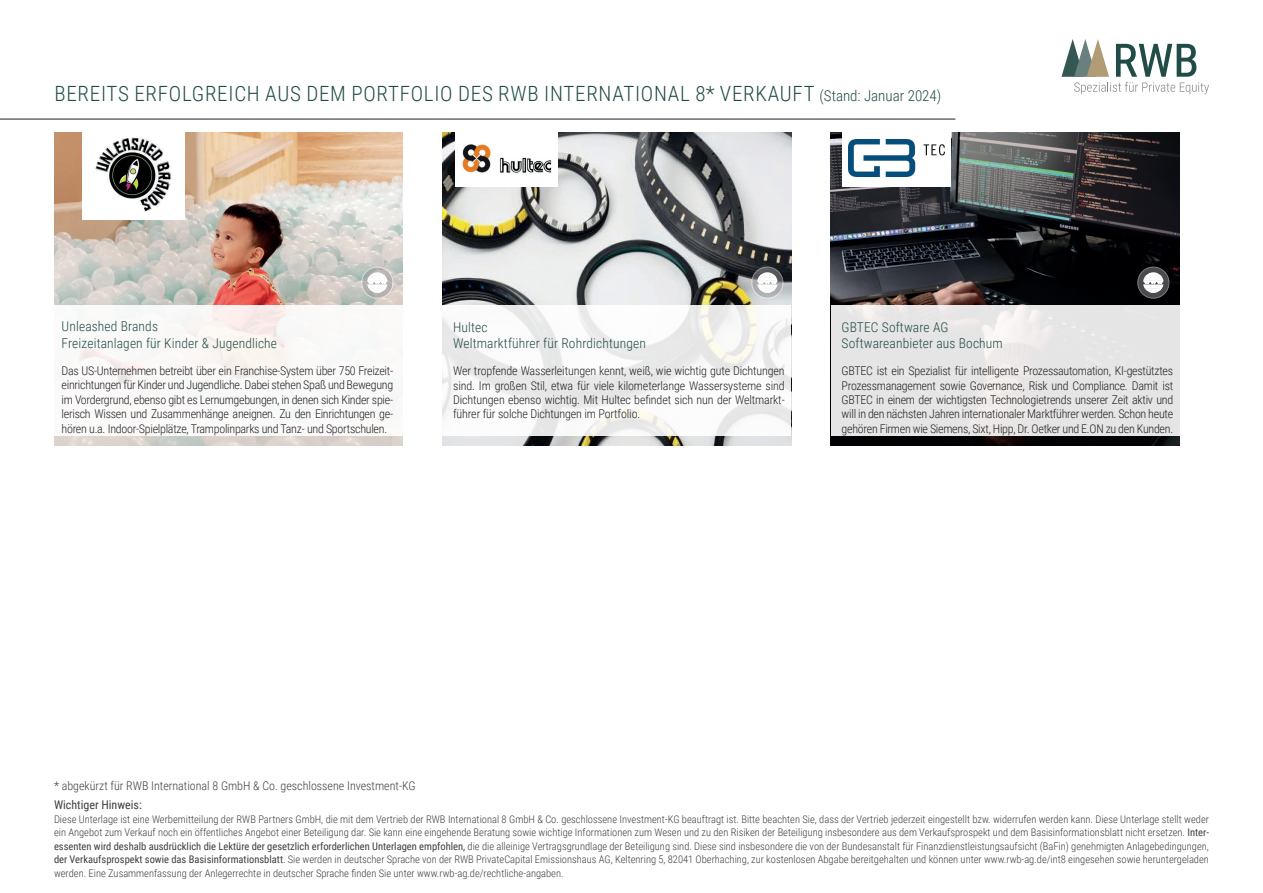
<style>
.page{position:relative;width:1263px;height:893px;background:#fff}
.page>*{position:absolute;margin:0;border:0;box-sizing:border-box;transform-origin:0 0}
.t1{font:300 21px "Roboto Condensed";letter-spacing:.035em;color:#214b47}
.t2{font:300 13.5px/16.2px "Roboto Condensed";letter-spacing:.01em;color:#214b47}
.t3{font:300 12px/14.4px "Roboto Condensed";letter-spacing:-.02em;color:#231f20;text-align:justify}
.t4{font:300 12px "Roboto Condensed";color:#3e3e3f}
.t5{font:12px "Roboto Condensed";color:#3e3e3f}
.t6{font:300 10.5px/13.5px "Roboto Condensed";color:#3e3e3f;text-align:justify}
.s1{font-size:15px}
.s2{font-weight:400}
</style>
<div class="page">
<hr style="left:0;top:119px;width:955px;height:1px;background:#231f20">
<img style="left:442px;top:133px;width:349px;height:312px">
<div style="left:455px;top:131px;width:102px;height:56px;background:#fff"></div>
<img style="left:462px;top:144px;width:90px;height:29px">
<svg style="left:442px;top:305px;width:349px;height:131px"></svg>
<img style="left:831px;top:133px;width:348px;height:312px">
<div style="left:843px;top:131px;width:108px;height:56px;background:#fff"></div>
<img style="left:849px;top:139px;width:95px;height:38px">
<div style="left:831px;top:305px;width:348px;height:131px;background:#e5e5e5"></div>
<img style="left:54px;top:133px;width:349px;height:313px">
<div style="left:82px;top:131px;width:102px;height:89px;background:#fff"></div>
<div style="left:54px;top:305px;width:349px;height:131px;background:#faf9f8"></div>
<img style="left:95px;top:137px;width:77px;height:75px">
<svg style="left:1061px;top:39px;width:148px;height:55px"></svg>
<svg style="left:362px;top:267px;width:31px;height:31px"></svg>
<div style="left:361px;top:267px;width:32px;height:31px;border:1px solid #fff;border-radius:50%"></div>
<svg style="left:368px;top:273px;width:19px;height:19px"></svg>
<svg style="left:1138px;top:267px;width:31px;height:31px"></svg>
<div style="left:1137px;top:267px;width:32px;height:31px;border:1px solid #fff;border-radius:50%"></div>
<svg style="left:1144px;top:273px;width:19px;height:19px"></svg>
<svg style="left:752px;top:267px;width:31px;height:31px"></svg>
<div style="left:751px;top:267px;width:32px;height:31px;border:1px solid #fff;border-radius:50%"></div>
<svg style="left:758px;top:273px;width:19px;height:19px"></svg>
<h1 class="t1" style="left:54px;top:79px;width:888px">BEREITS ERFOLGREICH AUS DEM PORTFOLIO DES RWB INTERNATIONAL 8* VERKAUFT <span class="s1">(Stand: Januar 2024)</span></h1>
<p class="t2" style="left:62px;top:318px;width:217px">Unleashed Brands<br>Freizeitanlagen für Kinder &amp; Jugendliche</p>
<p class="t3" style="left:62px;top:363px;width:333px">Das US-Unternehmen betreibt über ein Franchise-System über 750 Freizeit&shy;einrichtungen für Kinder und Jugendliche. Dabei stehen Spaß und Bewegung im Vordergrund, ebenso gibt es Lernumgebungen, in denen sich Kinder spie&shy;lerisch Wissen und Zusammenhänge aneignen. Zu den Einrichtungen ge&shy;hören u.a. Indoor-Spielplätze, Trampolinparks und Tanz- und Sportschulen.</p>
<p class="t2" style="left:453px;top:318px;width:194px">Hultec<br>Weltmarktführer für Rohrdichtungen</p>
<p class="t3" style="left:453px;top:363px;width:333px">Wer tropfende Wasserleitungen kennt, weiß, wie wichtig gute Dichtungen sind. Im großen Stil, etwa für viele kilometerlange Wassersysteme sind Dichtungen ebenso wichtig. Mit Hultec befindet sich nun der Weltmarkt&shy;führer für solche Dichtungen im Portfolio.</p>
<p class="t2" style="left:842px;top:318px;width:163px">GBTEC Software AG<br>Softwareanbieter aus Bochum</p>
<p class="t3" style="left:842px;top:363px;width:333px">GBTEC ist ein Spezialist für intelligente Prozessautomation, KI-gestütztes Prozessmanagement sowie Governance, Risk und Compliance. Damit ist GBTEC in einem der wichtigsten Technologietrends unserer Zeit aktiv und will in den nächsten Jahren internationaler Marktführer werden. Schon heute gehören Firmen wie Siemens, Sixt, Hipp, Dr. Oetker und E.ON zu den Kunden.</p>
<p class="t4" style="left:54px;top:777px;width:363px">* abgekürzt für RWB International 8 GmbH &amp; Co. geschlossene Investment-KG</p>
<p class="t5" style="left:54px;top:796px;width:89px">Wichtiger Hinweis:</p>
<p class="t6" style="left:54px;top:812px;width:1156px">Diese Unterlage ist eine Werbemitteilung der RWB Partners GmbH, die mit dem Vertrieb der RWB International 8 GmbH &amp; Co. geschlossene Investment-KG beauftragt ist. Bitte beachten Sie, dass der Vertrieb jederzeit eingestellt bzw. widerrufen werden kann. Diese Unterlage stellt weder ein Angebot zum Verkauf noch ein öffentliches Angebot einer Beteiligung dar. Sie kann eine eingehende Beratung sowie wichtige Informationen zum Wesen und zu den Risiken der Beteiligung insbesondere aus dem Verkaufsprospekt und dem Basisinformationsblatt nicht ersetzen. <span class="s2">Inter&shy;essenten wird deshalb ausdrücklich die Lektüre der gesetzlich erforderlichen Unterlagen empfohlen,</span> die die alleinige Vertragsgrundlage der Beteiligung sind. Diese sind insbesondere die von der Bundesanstalt für Finanzdienstleistungsaufsicht (BaFin) genehmigten Anlagebedingungen, <span class="s2">der Verkaufsprospekt sowie das Basisinformationsblatt</span>. Sie werden in deutscher Sprache von der RWB PrivateCapital Emissionshaus AG, Keltenring 5, 82041 Oberhaching, zur kostenlosen Abgabe bereitgehalten und können unter www.rwb-ag.de/int8 eingesehen sowie heruntergeladen werden. Eine Zusammenfassung der Anlegerrechte in deutscher Sprache finden Sie unter www.rwb-ag.de/rechtliche-angaben.</p>
</div>
